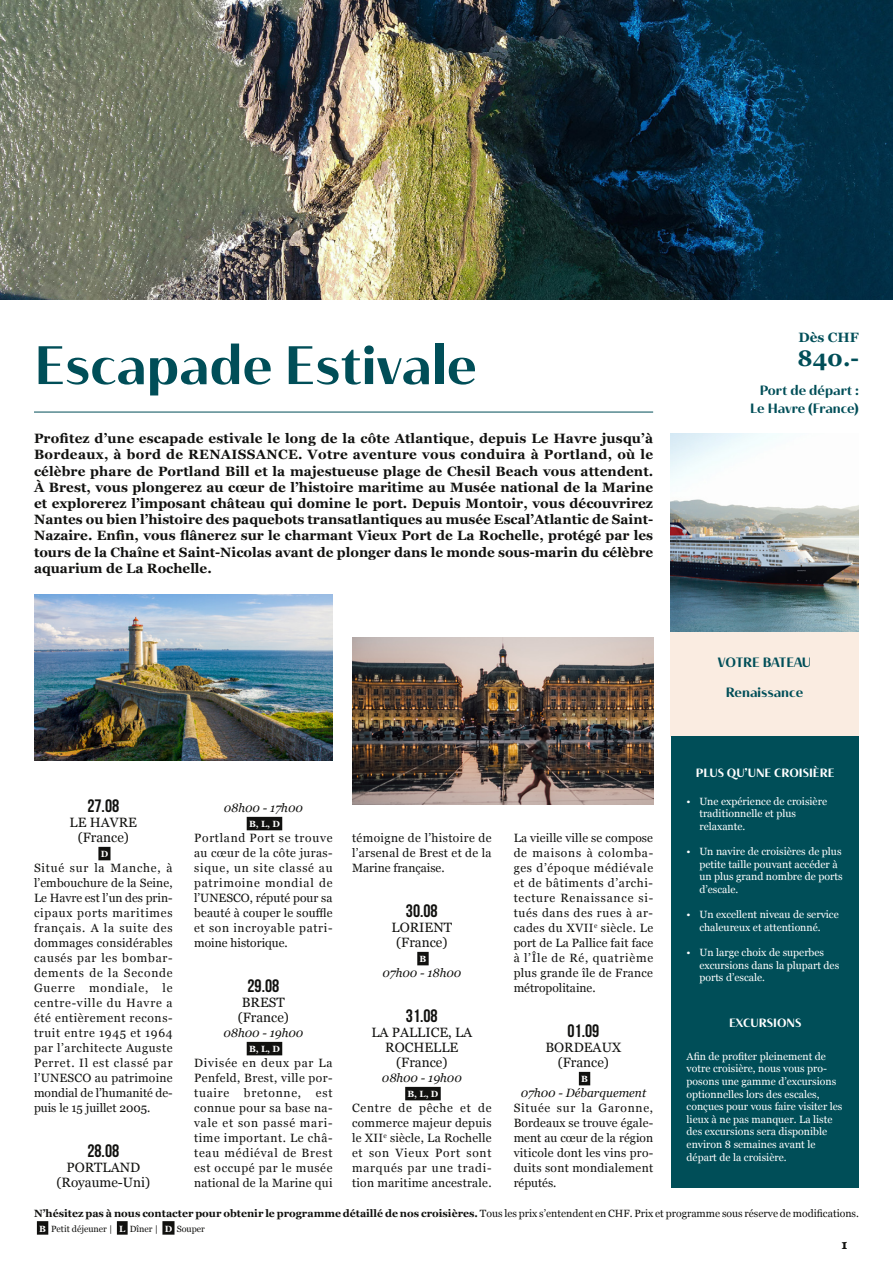
<style>
.page{position:relative;width:893px;height:1263px;background:#fff}
.page>*{position:absolute;margin:0;border:0;box-sizing:border-box;transform-origin:0 0}
.t1{font:54px "Haboro Contrast Nor Bol";color:#004e58}
.t2{font:700 22.5px "Georgia";color:#004e58}
.t3{font:18px "Bebas Neue";color:#11110f}
.t4{font:700 13.5px/16.2px "Georgia";color:#11110f;text-align:justify}
.t5{font:13.5px/15px "Georgia";color:#11110f;text-align:center}
.t6{font:13.5px/18px "Haboro Contrast Nor Bol";color:#004e58;text-align:right}
.t7{font:700 13.5px "Georgia";color:#004e58}
.t8{font:13.05px "Young Serif";color:#11110f}
.t9{font:12px/15px "Georgia";letter-spacing:.02em;color:#11110f;text-align:justify}
.t10{font:italic 12px "Georgia";color:#11110f}
.t11{font:12px "Haboro Contrast Nor Bol";color:#fff}
.t12{font:10.5px/12.6px "Georgia";color:#fff}
.t13{font:700 10.5px "Georgia";color:#11110f}
.t14{font:9px "Georgia";color:#11110f}
.t15{font:700 9px "Georgia";color:#fff}
.s1{font-weight:400}
.s2{font-weight:700;color:#fff}
</style>
<div class="page">
<hr style="left:34px;top:412px;width:619px;height:1px;background:#004e58">
<div style="left:37px;top:1221px;width:11px;height:14px;background:#11110f"></div>
<div style="left:117px;top:1221px;width:11px;height:14px;background:#11110f"></div>
<div style="left:162px;top:1221px;width:13px;height:14px;background:#11110f"></div>
<div style="left:98px;top:847px;width:13px;height:13px;background:#11110f"></div>
<img style="left:0;top:0;width:893px;height:299px">
<img style="left:670px;top:433px;width:189px;height:199px">
<div style="left:670px;top:632px;width:189px;height:104px;background:#faece1"></div>
<div style="left:671px;top:736px;width:188px;height:451px;background:#004e58"></div>
<img style="left:34px;top:594px;width:299px;height:166px">
<img style="left:352px;top:638px;width:301px;height:166px">
<div style="left:247px;top:817px;width:35px;height:13px;background:#11110f"></div>
<div style="left:247px;top:1042px;width:35px;height:13px;background:#11110f"></div>
<div style="left:417px;top:952px;width:12px;height:13px;background:#11110f"></div>
<div style="left:405px;top:1087px;width:36px;height:13px;background:#11110f"></div>
<div style="left:579px;top:1072px;width:11px;height:13px;background:#11110f"></div>
<h1 class="t1" style="left:34px;top:332px;width:444px">Escapade Estivale</h1>
<p class="t4" style="left:34px;top:430px;width:621px">Profitez d’une escapade estivale le long de la côte Atlantique, depuis Le Havre jusqu’à Bordeaux, à bord de RENAISSANCE. Votre aventure vous conduira à Portland, où le célèbre phare de Portland Bill et la majestueuse plage de Chesil Beach vous attendent.<br>À Brest, vous plongerez au cœur de l’histoire maritime au Musée national de la Marine et explorerez l’imposant château qui domine le port. Depuis Montoir, vous découvrirez Nantes ou bien l’histoire des paquebots transatlantiques au musée Escal’Atlantic de Saint-Nazaire. Enfin, vous flânerez sur le charmant Vieux Port de La Rochelle, protégé par les tours de la Chaîne et Saint-Nicolas avant de plonger dans le monde sous-marin du célèbre aquarium de La Rochelle.</p>
<h3 class="t3" style="left:87px;top:795px;width:33px">27.08</h3>
<p class="t5" style="left:70px;top:814px;width:69px">LE HAVRE (France)</p>
<p class="t15" style="left:101px;top:847px;width:9px">D</p>
<p class="t9" style="left:34px;top:859px;width:140px">Situé sur la Manche, à l’embouchure de la Seine, Le Havre est l’un des prin&shy;cipaux ports maritimes français. A la suite des dommages considérables causés par les bombar&shy;dements de la Seconde Guerre mondiale, le centre-ville du Havre a été entièrement recons&shy;truit entre 1945 et 1964 par l’architecte Auguste Perret. Il est classé par l’UNESCO au patrimoine mondial de l’humanité de&shy;puis le 15 juillet 2005.</p>
<h3 class="t3" style="left:87px;top:1140px;width:33px">28.08</h3>
<p class="t5" style="left:56px;top:1159px;width:95px">PORTLAND (Royaume-Uni)</p>
<p class="t10" style="left:224px;top:799px;width:80px">08h00 - 17h00</p>
<p class="t15" style="left:249px;top:817px;width:32px">B, L, D</p>
<p class="t9" style="left:194px;top:829px;width:140px">Portland Port se trouve au cœur de la côte juras&shy;sique, un site classé au patrimoine mondial de l’UNESCO, réputé pour sa beauté à couper le souffle et son incroyable patri&shy;moine historique.</p>
<h3 class="t3" style="left:247px;top:975px;width:33px">29.08</h3>
<p class="t5" style="left:238px;top:994px;width:53px">BREST (France)</p>
<p class="t10" style="left:223px;top:1024px;width:81px">08h00 - 19h00</p>
<p class="t15" style="left:249px;top:1042px;width:32px">B, L, D</p>
<p class="t9" style="left:194px;top:1054px;width:140px">Divisée en deux par La Penfeld, Brest, ville por&shy;tuaire bretonne, est connue pour sa base na&shy;vale et son passé mari&shy;time important. Le châ&shy;teau médiéval de Brest est occupé par le musée national de la Marine qui</p>
<p class="t9" style="left:352px;top:829px;width:141px">témoigne de l’histoire de l’arsenal de Brest et de la Marine française.</p>
<h3 class="t3" style="left:406px;top:900px;width:33px">30.08</h3>
<p class="t5" style="left:392px;top:919px;width:62px">LORIENT (France)</p>
<p class="t15" style="left:420px;top:952px;width:8px">B</p>
<p class="t10" style="left:382px;top:964px;width:80px">07h00 - 18h00</p>
<h3 class="t3" style="left:406px;top:1005px;width:33px">31.08</h3>
<p class="t5" style="left:371px;top:1024px;width:102px">LA PALLICE, LA<br>ROCHELLE (France)</p>
<p class="t10" style="left:382px;top:1069px;width:81px">08h00 - 19h00</p>
<p class="t15" style="left:407px;top:1087px;width:32px">B, L, D</p>
<p class="t9" style="left:352px;top:1099px;width:141px">Centre de pêche et de commerce majeur depuis le XII<sup>e</sup> siècle, La Rochelle et son Vieux Port sont marqués par une tradi&shy;tion maritime ancestrale.</p>
<p class="t9" style="left:514px;top:829px;width:141px">La vieille ville se compose de maisons à colomba&shy;ges d’époque médiévale et de bâtiments d’archi&shy;tecture Renaissance si&shy;tués dans des rues à ar&shy;cades du XVII<sup>e</sup> siècle. Le port de La Pallice fait face à l’Île de Ré, quatrième plus grande île de France métropolitaine.</p>
<h3 class="t3" style="left:567px;top:1020px;width:33px">01.09</h3>
<p class="t5" style="left:545px;top:1039px;width:78px">BORDEAUX (France)</p>
<p class="t15" style="left:581px;top:1072px;width:8px">B</p>
<p class="t10" style="left:521px;top:1084px;width:127px">07h00 - Débarquement</p>
<p class="t9" style="left:514px;top:1099px;width:141px">Située sur la Garonne, Bordeaux se trouve égale&shy;ment au cœur de la région viticole dont les vins pro&shy;duits sont mondialement réputés.</p>
<p class="t7" style="left:799px;top:327px;width:62px">Dès CHF</p>
<h2 class="t2" style="left:797px;top:341px;width:63px">840.-</h2>
<p class="t6" style="left:750px;top:381px;width:110px">Port de départ :<br>Le Havre (France)</p>
<p class="t6" style="left:718px;top:653px;width:95px">VOTRE BATEAU</p>
<p class="t6" style="left:726px;top:683px;width:79px">Renaissance</p>
<p class="t11" style="left:696px;top:765px;width:140px">PLUS QU’UNE CROISIÈRE</p>
<p class="t12" style="left:699px;top:794px;width:129px;text-indent:-13px">• Une expérience de croisière traditionnelle et plus relaxante.</p>
<p class="t12" style="left:699px;top:845px;width:145px;text-indent:-13px">• Un navire de croisières de plus petite taille pouvant accéder à un plus grand nombre de ports d’escale.</p>
<p class="t12" style="left:687px;top:908px;width:154px;text-align:center">• Un excellent niveau de service chaleureux et attentionné.</p>
<p class="t12" style="left:699px;top:945px;width:141px;text-indent:-13px">• Un large choix de superbes excursions dans la plupart des ports d’escale.</p>
<p class="t11" style="left:729px;top:1015px;width:74px">EXCURSIONS</p>
<p class="t12" style="left:687px;top:1049px;width:157px">Afin de profiter pleinement de votre croisière, nous vous pro&shy;posons une gamme d’excursions optionnelles lors des escales, conçues pour vous faire visiter les lieux à ne pas manquer. La liste des excursions sera disponible environ 8 semaines avant le départ de la croisière.</p>
<p class="t13" style="left:34px;top:1205px;width:826px">N’hésitez pas à nous contacter pour obtenir le programme détaillé de nos croisières. <span class="s1">Tous les prix s’entendent en CHF. Prix et programme sous réserve de modifications.</span></p>
<p class="t14" style="left:39px;top:1222px;width:167px"><span class="s2">B</span> Petit déjeuner | <span class="s2">L</span> Dîner | <span class="s2">D</span> Souper</p>
<p class="t8" style="left:842px;top:1235px;width:7px">1</p>
</div>
